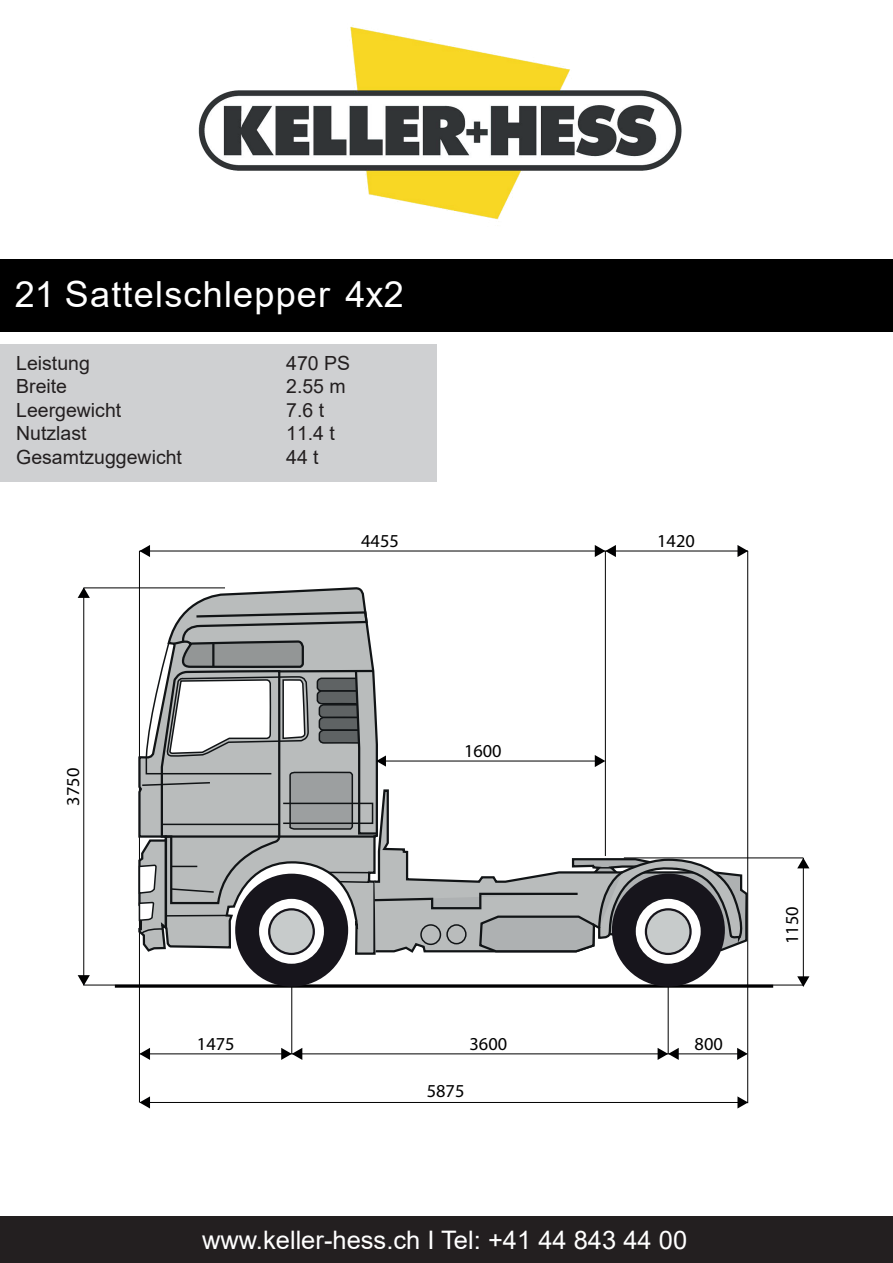
<style>
.page{position:relative;width:893px;height:1263px;background:#fff}
.page>*{position:absolute;margin:0;border:0;box-sizing:border-box;transform-origin:0 0}
.t1{font:36px "Arial";letter-spacing:.035em;color:#fff}
.t2{font:25.5px "Arial";color:#fff}
.t3{font:19.5px/23.4px "Arial";color:#231f20}
.t4{font:18.3px "Myriad Pro";color:#000001}
</style>
<div class="page">
<div style="left:0;top:1217px;width:893px;height:46px;background:#231f20"></div>
<div style="left:0;top:259px;width:893px;height:73px;background:#000"></div>
<hr style="left:139px;top:551px;width:1px;height:551px;background:#000001">
<hr style="left:83px;top:588px;width:1px;height:397px;background:#000001">
<hr style="left:803px;top:858px;width:1px;height:128px;background:#000001">
<hr style="left:747px;top:551px;width:1px;height:552px;background:#000001">
<hr style="left:605px;top:551px;width:1px;height:305px;background:#000001">
<hr style="left:291px;top:987px;width:1px;height:67px;background:#000001">
<hr style="left:668px;top:987px;width:1px;height:67px;background:#000001">
<svg style="left:797px;top:858px;width:12px;height:10px"></svg>
<svg style="left:797px;top:976px;width:12px;height:11px"></svg>
<svg style="left:78px;top:587px;width:12px;height:11px"></svg>
<svg style="left:78px;top:975px;width:12px;height:10px"></svg>
<svg style="left:139px;top:545px;width:11px;height:12px"></svg>
<svg style="left:595px;top:545px;width:21px;height:12px"></svg>
<svg style="left:737px;top:545px;width:11px;height:12px"></svg>
<svg style="left:658px;top:1048px;width:21px;height:12px"></svg>
<svg style="left:737px;top:1048px;width:11px;height:12px"></svg>
<svg style="left:737px;top:1096px;width:11px;height:12px"></svg>
<svg style="left:140px;top:1048px;width:10px;height:12px"></svg>
<svg style="left:139px;top:1096px;width:11px;height:12px"></svg>
<svg style="left:281px;top:1048px;width:21px;height:12px"></svg>
<hr style="left:140px;top:1053px;width:607px;height:1px;background:#000001">
<hr style="left:624px;top:857px;width:179px;height:1px;background:#000001">
<hr style="left:140px;top:1102px;width:608px;height:1px;background:#000001">
<hr style="left:139px;top:551px;width:609px;height:1px;background:#000001">
<hr style="left:84px;top:587px;width:141px;height:1px;background:#000001">
<hr style="left:83px;top:985px;width:720px;height:1px;background:#000001">
<hr style="left:115px;top:985px;width:658px;height:3px;background:#000001">
<img style="left:198px;top:25px;width:484px;height:195px">
<div style="left:0;top:344px;width:437px;height:138px;background:#cfd0d2"></div>
<div style="left:612px;top:874px;width:113px;height:113px;background:#17151c;border-radius:50%"></div>
<div style="left:636px;top:899px;width:65px;height:65px;background:#fff;border-radius:50%"></div>
<svg style="left:137px;top:587px;width:242px;height:406px"></svg>
<svg style="left:138px;top:610px;width:611px;height:345px"></svg>
<hr style="left:378px;top:761px;width:221px;height:1px;background:#000001">
<h1 class="t1" style="left:15px;top:270px;width:390px">21 Sattelschlepper 4x2</h1>
<p class="t3" style="left:16px;top:351px;width:75px">Leistung</p>
<p class="t3" style="left:286px;top:351px;width:65px">470 PS</p>
<p class="t3" style="left:16px;top:375px;width:167px">Breite<br>Leergewicht<br>Nutzlast<br>Gesamtzuggewicht</p>
<p class="t3" style="left:286px;top:375px;width:61px">2.55 m<br>7.6 t<br>11.4 t<br>44 t</p>
<p class="t4" style="left:361px;top:530px;width:39px">4455</p>
<p class="t4" style="left:657px;top:529px;width:39px">1420</p>
<p class="t4" style="left:62px;top:806px;width:39px;rotate:-90deg">3750</p>
<p class="t4" style="left:464px;top:740px;width:39px">1600</p>
<p class="t4" style="left:197px;top:1032px;width:39px">1475</p>
<p class="t4" style="left:469px;top:1032px;width:39px">3600</p>
<p class="t4" style="left:427px;top:1080px;width:39px">5875</p>
<p class="t4" style="left:695px;top:1032px;width:30px">800</p>
<h2 class="t2" style="left:202px;top:1222px;width:487px">www.keller-hess.ch I Tel: +41 44 843 44 00</h2>
<p class="t4" style="left:781px;top:944px;width:39px;rotate:-90deg">1150</p>
</div>
